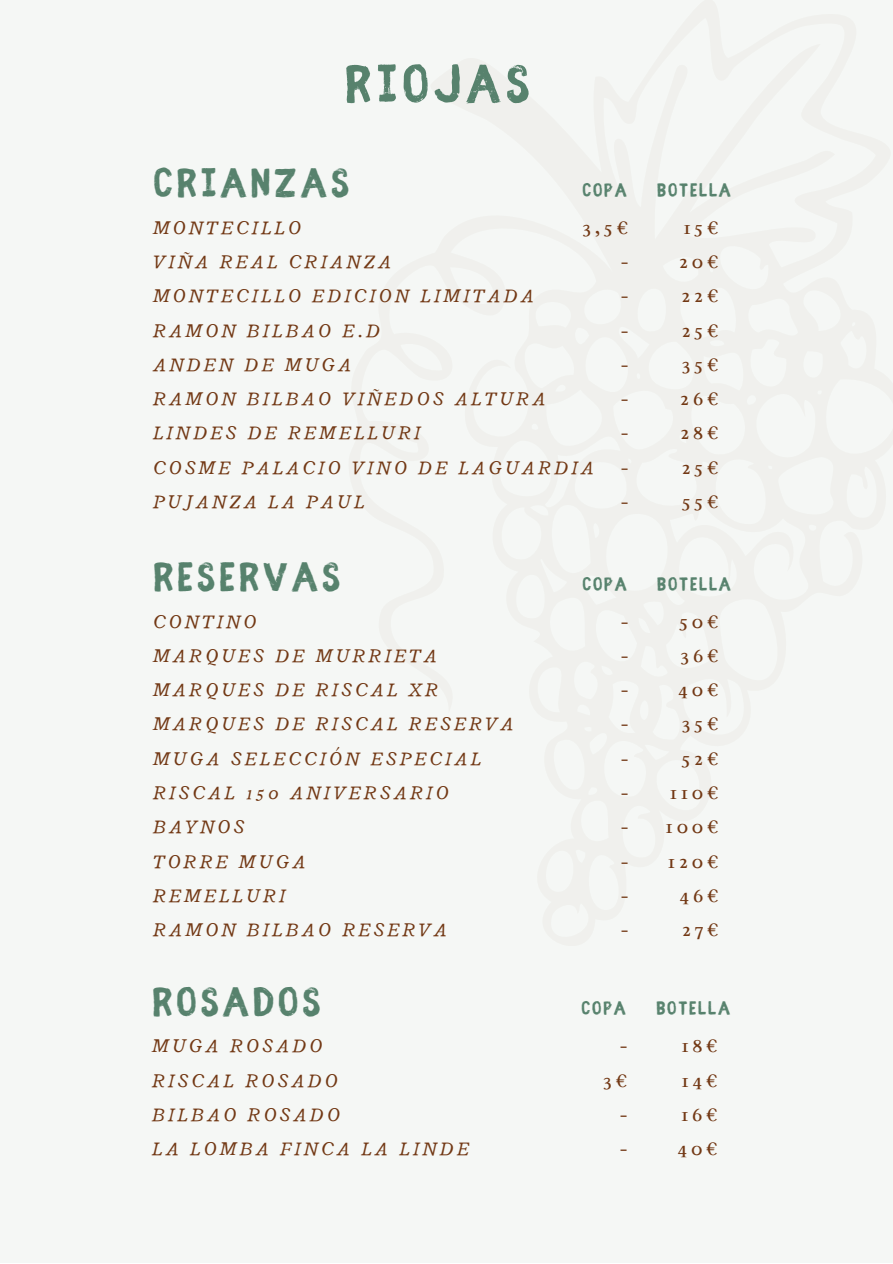
<style>
.page{position:relative;width:893px;height:1264px;background:#fff}
.page>*{position:absolute;margin:0;border:0;box-sizing:border-box;transform-origin:0 0}
.t1{font:700 58.95px "Fibre Vintage Full";letter-spacing:.09em;color:#57826d}
.t2{font:700 45px "Fibre Vintage Full";letter-spacing:.09em;color:#57826d}
.t3{font:700 20.7px "Fibre Vintage Full";letter-spacing:.09em;color:#57826d}
.t4{font:italic 20.4px "Radley";letter-spacing:.18em;color:#723814}
.t5{font:20.4px/34.2px "Radley";letter-spacing:.18em;color:#723814;text-align:right}
</style>
<div class="page">
<div style="left:0;top:0;width:892px;height:1262px;background:#f5f7f5"></div>
<p class="t1" style="left:345px;top:59px;width:186px">RIOJAS</p>
<p class="t2" style="left:153px;top:165px;width:197px">CRIANZAS</p>
<p class="t3" style="left:582px;top:181px;width:46px">COPA</p>
<p class="t4" style="left:153px;top:214px;width:149px">MONTECILLO</p>
<p class="t4" style="left:153px;top:248px;width:239px">VIÑA REAL CRIANZA</p>
<p class="t4" style="left:153px;top:283px;width:382px">MONTECILLO EDICION LIMITADA</p>
<p class="t4" style="left:153px;top:317px;width:228px">RAMON BILBAO E.D</p>
<p class="t4" style="left:153px;top:351px;width:199px">ANDEN DE MUGA</p>
<p class="t4" style="left:153px;top:385px;width:393px">RAMON BILBAO VIÑEDOS ALTURA</p>
<p class="t4" style="left:153px;top:420px;width:268px">LINDES DE REMELLURI</p>
<p class="t4" style="left:153px;top:454px;width:442px">COSME PALACIO VINO DE LAGUARDIA</p>
<p class="t4" style="left:153px;top:488px;width:212px">PUJANZA LA PAUL</p>
<p class="t5" style="left:582px;top:210px;width:48px">3,5€ -</p>
<p class="t5" style="left:620px;top:278px;width:9px">-</p>
<p class="t5" style="left:620px;top:313px;width:9px">-</p>
<p class="t5" style="left:620px;top:347px;width:9px">-</p>
<p class="t5" style="left:620px;top:381px;width:9px">-</p>
<p class="t5" style="left:620px;top:415px;width:9px">-</p>
<p class="t5" style="left:620px;top:450px;width:9px">-</p>
<p class="t5" style="left:620px;top:484px;width:9px">-</p>
<p class="t2" style="left:153px;top:558px;width:188px">RESERVAS</p>
<p class="t4" style="left:153px;top:608px;width:104px">CONTINO</p>
<p class="t4" style="left:153px;top:642px;width:285px">MARQUES DE MURRIETA</p>
<p class="t4" style="left:153px;top:676px;width:286px">MARQUES DE RISCAL XR</p>
<p class="t4" style="left:153px;top:710px;width:362px">MARQUES DE RISCAL RESERVA</p>
<p class="t4" style="left:153px;top:745px;width:329px">MUGA SELECCIÓN ESPECIAL</p>
<p class="t4" style="left:153px;top:779px;width:296px">RISCAL 150 ANIVERSARIO</p>
<p class="t4" style="left:153px;top:813px;width:92px">BAYNOS</p>
<p class="t4" style="left:153px;top:847px;width:153px">TORRE MUGA</p>
<p class="t4" style="left:153px;top:882px;width:133px">REMELLURI</p>
<p class="t4" style="left:153px;top:916px;width:295px">RAMON BILBAO RESERVA</p>
<p class="t3" style="left:582px;top:575px;width:46px">COPA</p>
<p class="t5" style="left:620px;top:603px;width:9px">-</p>
<p class="t5" style="left:620px;top:638px;width:9px">-</p>
<p class="t5" style="left:620px;top:672px;width:9px">-</p>
<p class="t5" style="left:620px;top:706px;width:9px">-</p>
<p class="t5" style="left:620px;top:740px;width:9px">-</p>
<p class="t5" style="left:620px;top:775px;width:9px">-</p>
<p class="t5" style="left:620px;top:809px;width:9px">-</p>
<p class="t5" style="left:620px;top:843px;width:9px">-</p>
<p class="t5" style="left:620px;top:877px;width:9px">-</p>
<p class="t5" style="left:620px;top:912px;width:9px">-</p>
<p class="t3" style="left:657px;top:181px;width:75px">BOTELLA</p>
<p class="t5" style="left:683px;top:210px;width:37px">15€</p>
<p class="t5" style="left:679px;top:244px;width:41px">20€</p>
<p class="t5" style="left:681px;top:278px;width:39px">22€</p>
<p class="t5" style="left:681px;top:313px;width:39px">25€</p>
<p class="t5" style="left:681px;top:347px;width:39px">35€</p>
<p class="t5" style="left:680px;top:381px;width:40px">26€</p>
<p class="t5" style="left:680px;top:415px;width:40px">28€</p>
<p class="t5" style="left:681px;top:450px;width:39px">25€</p>
<p class="t5" style="left:682px;top:484px;width:38px">55€</p>
<p class="t3" style="left:657px;top:575px;width:75px">BOTELLA</p>
<p class="t5" style="left:679px;top:603px;width:41px">50€</p>
<p class="t5" style="left:680px;top:638px;width:40px">36€</p>
<p class="t5" style="left:678px;top:672px;width:42px">40€</p>
<p class="t5" style="left:681px;top:706px;width:39px">35€</p>
<p class="t5" style="left:681px;top:740px;width:39px">52€</p>
<p class="t5" style="left:669px;top:775px;width:51px">110€</p>
<p class="t5" style="left:665px;top:809px;width:55px">100€</p>
<p class="t5" style="left:668px;top:843px;width:52px">120€</p>
<p class="t5" style="left:679px;top:877px;width:41px">46€</p>
<p class="t5" style="left:682px;top:912px;width:38px">27€</p>
<p class="t2" style="left:152px;top:983px;width:170px">ROSADOS</p>
<p class="t4" style="left:152px;top:1032px;width:171px">MUGA ROSADO</p>
<p class="t4" style="left:152px;top:1066px;width:186px">RISCAL ROSADO</p>
<p class="t4" style="left:152px;top:1101px;width:189px">BILBAO ROSADO</p>
<p class="t4" style="left:152px;top:1135px;width:317px">LA LOMBA FINCA LA LINDE</p>
<p class="t3" style="left:581px;top:999px;width:46px">COPA</p>
<p class="t3" style="left:656px;top:999px;width:75px">BOTELLA</p>
<p class="t5" style="left:620px;top:1028px;width:9px">-</p>
<p class="t5" style="left:603px;top:1062px;width:26px">3€</p>
<p class="t5" style="left:620px;top:1096px;width:9px">-</p>
<p class="t5" style="left:620px;top:1131px;width:9px">-</p>
<p class="t5" style="left:681px;top:1028px;width:38px">18€</p>
<p class="t5" style="left:681px;top:1062px;width:38px">14€</p>
<p class="t5" style="left:681px;top:1096px;width:38px">16€</p>
<p class="t5" style="left:677px;top:1131px;width:42px">40€</p>
</div>
